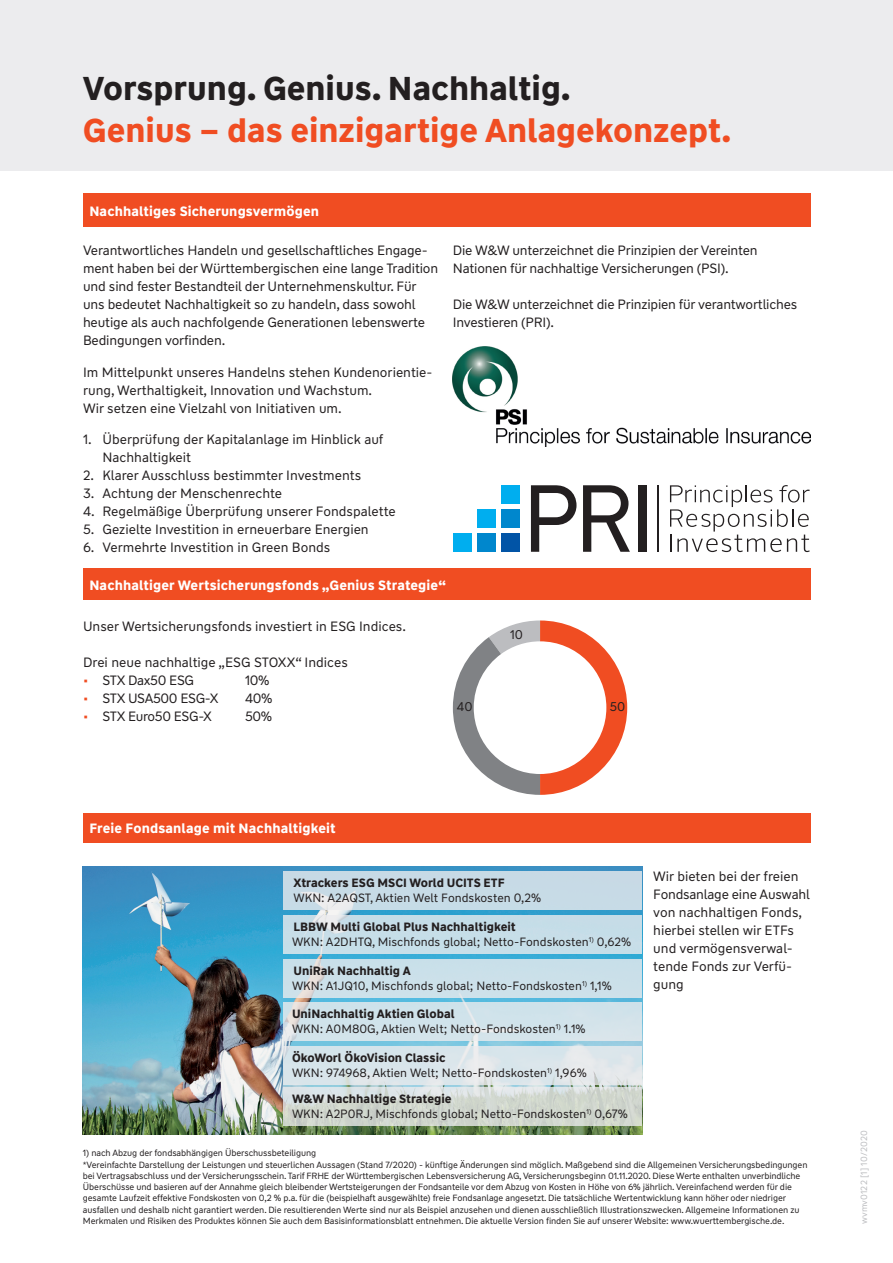
<style>
.page{position:relative;width:893px;height:1263px;background:#fff}
.page>*{position:absolute;margin:0;border:0;box-sizing:border-box;transform-origin:0 0}
.t1{font:700 33px "WW Type";color:#f04d22}
.t2{font:700 33px "WW Type";color:#231f20}
.t3{font:13.5px/18px "WW Type";letter-spacing:-.01em;color:#231f20}
.t4{font:700 13.5px "WW Type";letter-spacing:.01em;color:#fff}
.t5{font:12.6px "WW Type";color:#231f20}
.t6{font:12px/15px "WW Type";color:#231f20}
.t7{font:700 12px "WW Type";color:#231f20}
.t8{font:9px/11.2px "WW Type";letter-spacing:-.01em;color:#231f20}
.t9{font:9px "WW Type";letter-spacing:.01em;color:#bcbdc0}
.s1{color:#f04d22}
.s2{font-weight:700}
</style>
<div class="page">
<img style="left:282px;top:866px;width:360px;height:269px">
<div style="left:0;top:0;width:893px;height:170px;background:#ececee"></div>
<div style="left:83px;top:193px;width:727px;height:34px;background:#f04d22"></div>
<div style="left:83px;top:569px;width:727px;height:31px;background:#f04d22"></div>
<div style="left:83px;top:813px;width:727px;height:30px;background:#f04d22"></div>
<img style="left:453px;top:346px;width:357px;height:100px">
<div style="left:501px;top:485px;width:19px;height:19px;background:#00aeef"></div>
<div style="left:501px;top:509px;width:19px;height:19px;background:#0087cd"></div>
<div style="left:501px;top:533px;width:19px;height:19px;background:#0154a6"></div>
<div style="left:477px;top:509px;width:19px;height:19px;background:#00aeef"></div>
<div style="left:477px;top:533px;width:19px;height:19px;background:#0087cd"></div>
<div style="left:453px;top:533px;width:19px;height:19px;background:#00aeef"></div>
<svg style="left:531px;top:485px;width:45px;height:67px"></svg>
<svg style="left:583px;top:485px;width:47px;height:67px"></svg>
<div style="left:638px;top:485px;width:9px;height:67px;background:#231f20"></div>
<hr style="left:658px;top:485px;width:1px;height:67px;background:#231f20">
<svg style="left:670px;top:485px;width:140px;height:67px"></svg>
<svg style="left:453px;top:620px;width:174px;height:175px"></svg>
<div style="left:179px;top:872px;width:463px;height:38px;background:#c7dbe6"></div>
<div style="left:179px;top:915px;width:463px;height:38px;background:#c6dee8"></div>
<div style="left:179px;top:959px;width:463px;height:38px;background:#cbe0e9"></div>
<div style="left:179px;top:1002px;width:463px;height:39px;background:#d1e3eb"></div>
<svg style="left:282px;top:1046px;width:360px;height:38px;background:#dae5ea"></svg>
<svg style="left:282px;top:1087px;width:360px;height:39px;background:#d1d8d1"></svg>
<img style="left:83px;top:866px;width:199px;height:269px">
<h1 class="t2" style="left:83px;top:66px;width:489px">Vorsprung. Genius. Nachhaltig.</h1>
<h1 class="t1" style="left:83px;top:108px;width:650px">Genius – das einzigartige Anlagekonzept.</h1>
<p class="t4" style="left:89px;top:202px;width:231px">Nachhaltiges Sicherungsvermögen</p>
<p class="t3" style="left:83px;top:241px;width:357px">Verantwortliches Handeln und gesellschaftliches Engage&shy;ment haben bei der Württembergischen eine lange Tradition und sind fester Bestandteil der Unternehmenskultur. Für uns bedeutet Nachhaltigkeit so zu handeln, dass sowohl heutige als auch nachfolgende Generationen lebenswerte Bedingungen vorfinden.</p>
<p class="t3" style="left:83px;top:363px;width:351px">Im Mittelpunkt unseres Handelns stehen Kundenorientie&shy;rung, Werthaltigkeit, Innovation und Wachstum.<br>Wir setzen eine Vielzahl von Initiativen um.</p>
<p class="t3" style="left:102px;top:430px;width:282px;text-indent:-19px">1. Überprüfung der Kapitalanlage im Hinblick auf<br>Nachhaltigkeit</p>
<p class="t3" style="left:83px;top:466px;width:280px">2. Klarer Ausschluss bestimmter Investments</p>
<p class="t3" style="left:83px;top:484px;width:201px">3. Achtung der Menschenrechte</p>
<p class="t3" style="left:83px;top:502px;width:314px">4. Regelmäßige Überprüfung unserer Fondspalette</p>
<p class="t3" style="left:83px;top:520px;width:287px">5. Gezielte Investition in erneuerbare Energien</p>
<p class="t3" style="left:83px;top:538px;width:249px">6. Vermehrte Investition in Green Bonds</p>
<p class="t3" style="left:453px;top:241px;width:306px">Die W&amp;W unterzeichnet die Prinzipien der Vereinten<br>Nationen für nachhaltige Versicherungen (PSI).</p>
<p class="t3" style="left:453px;top:295px;width:346px">Die W&amp;W unterzeichnet die Prinzipien für verantwortliches<br>Investieren (PRI).</p>
<p class="t4" style="left:89px;top:576px;width:358px">Nachhaltiger Wertsicherungsfonds „Genius Strategie“</p>
<p class="t3" style="left:83px;top:617px;width:324px">Unser Wertsicherungsfonds investiert in ESG Indices.</p>
<p class="t3" style="left:83px;top:653px;width:266px">Drei neue nachhaltige „ESG STOXX“ Indices</p>
<p class="t3" style="left:83px;top:671px;width:113px"><span class="s1">•</span> STX Dax50 ESG</p>
<p class="t3" style="left:245px;top:671px;width:26px">10%</p>
<p class="t3" style="left:83px;top:689px;width:137px"><span class="s1">•</span> STX USA500 ESG-X</p>
<p class="t3" style="left:245px;top:689px;width:29px">40%</p>
<p class="t3" style="left:83px;top:707px;width:130px"><span class="s1">•</span> STX Euro50 ESG-X</p>
<p class="t3" style="left:245px;top:707px;width:29px">50%</p>
<p class="t5" style="left:510px;top:627px;width:14px">10</p>
<p class="t5" style="left:457px;top:699px;width:17px">40</p>
<p class="t5" style="left:610px;top:699px;width:17px">50</p>
<p class="t4" style="left:89px;top:819px;width:248px">Freie Fondsanlage mit Nachhaltigkeit</p>
<p class="t7" style="left:293px;top:875px;width:213px">Xtrackers ESG MSCI World UCITS ETF</p>
<p class="t6" style="left:293px;top:891px;width:249px">WKN: A2AQST, Aktien Welt Fondskosten 0,2%</p>
<p class="t6" style="left:292px;top:919px;width:341px"><span class="s2">LBBW Multi Global Plus Nachhaltigkeit<br></span>WKN: A2DHTQ, Mischfonds global; Netto-Fondskosten<sup>1)</sup> 0,62%</p>
<p class="t6" style="left:292px;top:963px;width:321px"><span class="s2">UniRak Nachhaltig A<br></span>WKN: A1JQ10, Mischfonds global; Netto-Fondskosten<sup>1)</sup> 1,1%</p>
<p class="t6" style="left:292px;top:1007px;width:295px"><span class="s2">UniNachhaltig Aktien Global<br></span>WKN: A0M80G, Aktien Welt; Netto-Fondskosten<sup>1)</sup> 1.1%</p>
<p class="t6" style="left:292px;top:1050px;width:296px"><span class="s2">ÖkoWorl ÖkoVision Classic<br></span>WKN: 974968, Aktien Welt; Netto-Fondskosten<sup>1)</sup> 1,96%</p>
<p class="t6" style="left:292px;top:1092px;width:337px"><span class="s2">W&amp;W Nachhaltige Strategie<br></span>WKN: A2P0RJ, Mischfonds global; Netto-Fondskosten<sup>1)</sup> 0,67%</p>
<p class="t3" style="left:653px;top:867px;width:158px">Wir bieten bei der freien<br>Fondsanlage eine Auswahl von nachhaltigen Fonds, hierbei stellen wir ETFs und vermögensverwal&shy;tende Fonds zur Verfü&shy;gung</p>
<p class="t8" style="left:83px;top:1147px;width:726px">1) nach Abzug der fondsabhängigen Überschussbeteiligung<br>*Vereinfachte Darstellung der Leistungen und steuerlichen Aussagen (Stand 7/2020) - künftige Änderungen sind möglich. Maßgebend sind die Allgemeinen Versicherungsbedingungen bei Vertragsabschluss und der Versicherungsschein. Tarif FRHE der Württembergischen Lebensversicherung AG, Versicherungsbeginn 01.11.2020. Diese Werte enthalten unverbindliche Überschüsse und basieren auf der Annahme gleich bleibender Wertsteigerungen der Fondsanteile vor dem Abzug von Kosten in Höhe von 6% jährlich. Vereinfachend werden für die gesamte Laufzeit effektive Fondskosten von 0,2 % p.a. für die (beispielhaft ausgewählte) freie Fondsanlage angesetzt. Die tatsächliche Wertentwicklung kann höher oder niedriger ausfallen und deshalb nicht garantiert werden. Die resultierenden Werte sind nur als Beispiel anzusehen und dienen ausschließlich Illustrationszwecken. Allgemeine Informationen zu Merkmalen und Risiken des Produktes können Sie auch dem Basisinformationsblatt entnehmen. Die aktuelle Version finden Sie auf unserer Website: www.wuerttembergische.de.</p>
<p class="t9" style="left:858px;top:1224px;width:95px;rotate:-90deg">wvmv0122 [1] 10/2020</p>
</div>
